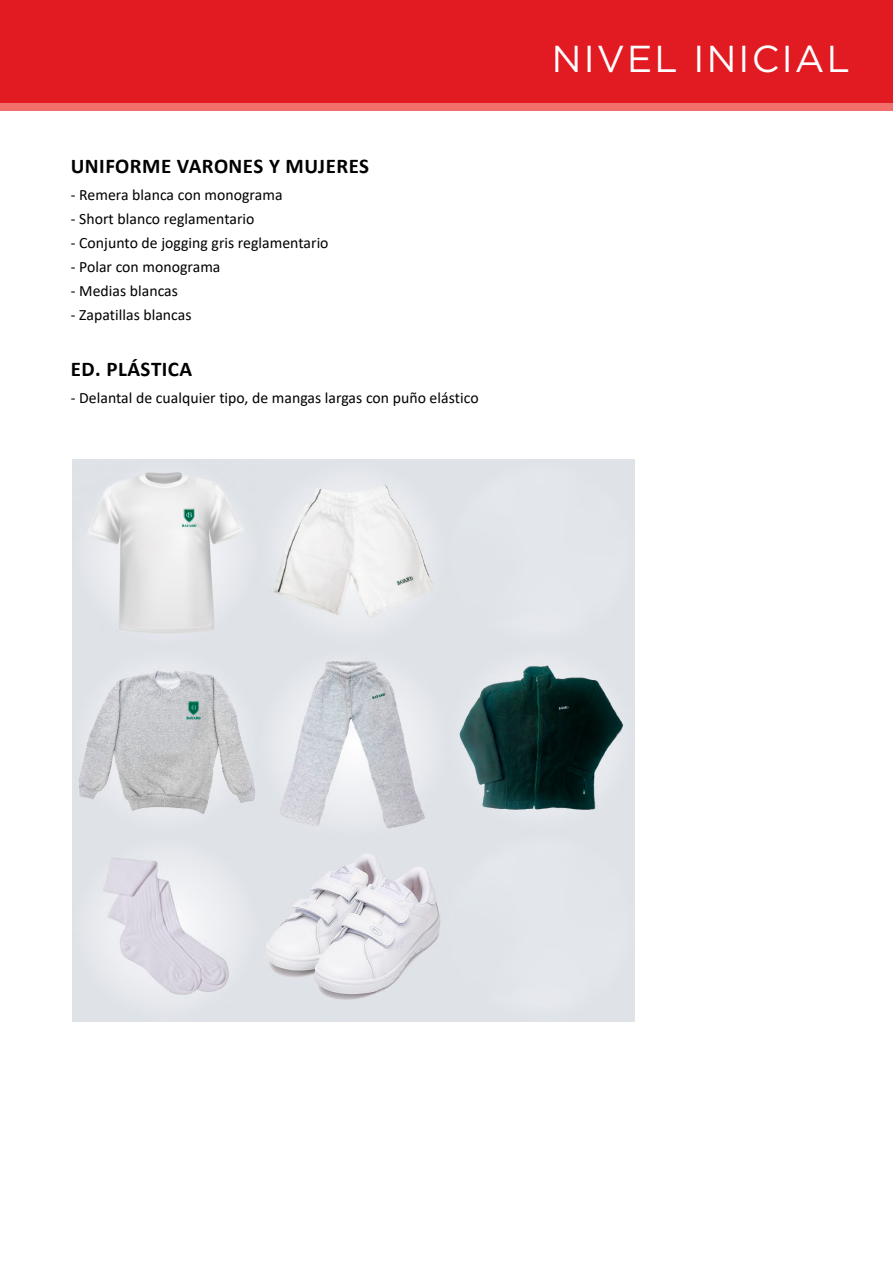
<style>
.page{position:relative;width:893px;height:1263px;background:#fff}
.page>*{position:absolute;margin:0;border:0;box-sizing:border-box;transform-origin:0 0}
.t1{font:37.5px "Gotham";letter-spacing:.06em;color:#fff}
.t2{font:700 21px "Calibri";letter-spacing:.02em;color:#000001}
.t3{font:15.75px "Calibri";color:#000001}
</style>
<div class="page">
<div style="left:0;top:103px;width:893px;height:7px;background:#f2706c"></div>
<div style="left:0;top:0;width:893px;height:103px;background:#e21a21"></div>
<img style="left:73px;top:459px;width:562px;height:562px">
<h2 class="t2" style="left:71px;top:151px;width:300px">UNIFORME VARONES Y MUJERES</h2>
<p class="t3" style="left:71px;top:184px;width:213px">- Remera blanca con monograma</p>
<p class="t3" style="left:71px;top:208px;width:185px">- Short blanco reglamentario</p>
<p class="t3" style="left:71px;top:232px;width:259px">- Conjunto de jogging gris reglamentario</p>
<p class="t3" style="left:71px;top:256px;width:151px">- Polar con monograma</p>
<p class="t3" style="left:71px;top:280px;width:109px">- Medias blancas</p>
<p class="t3" style="left:71px;top:304px;width:122px">- Zapatillas blancas</p>
<h2 class="t2" style="left:71px;top:354px;width:123px">ED. PLÁSTICA</h2>
<p class="t3" style="left:71px;top:387px;width:409px">- Delantal de cualquier tipo, de mangas largas con puño elástico</p>
<h1 class="t1" style="left:552px;top:35px;width:300px">NIVEL INICIAL</h1>
</div>
